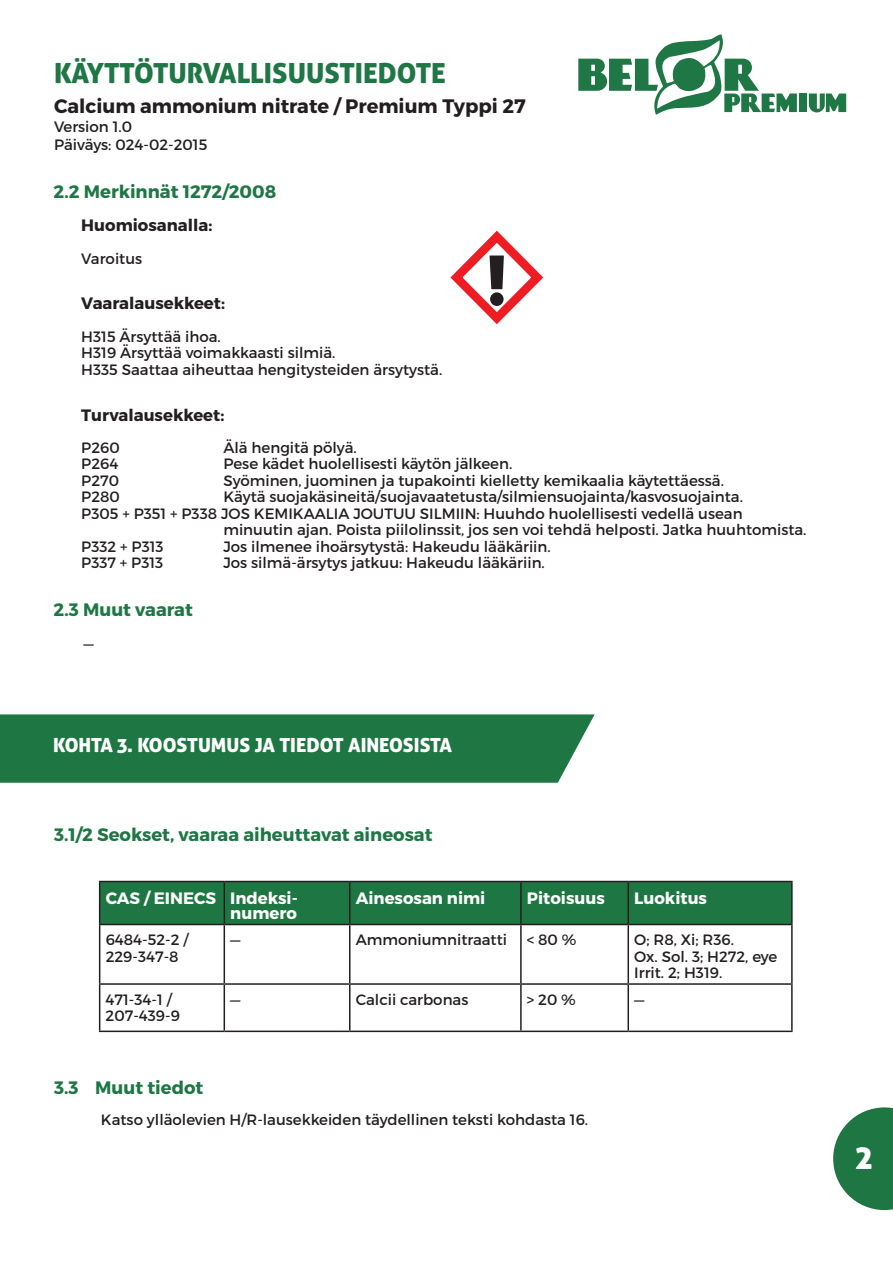
<style>
.page{position:relative;width:893px;height:1263px;background:#fff}
.page>*{position:absolute;margin:0;border:0;box-sizing:border-box;transform-origin:0 0}
.t1{font:33px "Aller Display";color:#fff}
.t2{font:27.75px "Aller Display";color:#1e7744}
.t3{font:700 19.5px "Montserrat";color:#231f20}
.t4{font:19.5px "Aller Display";color:#fff}
.t5{font:700 18px "Montserrat";color:#1e7744}
.t6{font:700 16.5px/15px "Montserrat";color:#fff;text-align:right}
.t7{font:700 16.5px "Montserrat";color:#231f20}
.t8{font:15px/16.5px "Montserrat";color:#231f20}
</style>
<div class="page">
<svg style="left:833px;top:1107px;width:60px;height:103px"></svg>
<svg style="left:809px;top:94px;width:37px;height:18px"></svg>
<div style="left:799px;top:93px;width:8px;height:19px;background:#1e7744"></div>
<svg style="left:578px;top:34px;width:219px;height:81px"></svg>
<svg style="left:450px;top:230px;width:94px;height:95px"></svg>
<div style="left:0;top:714px;width:595px;height:69px;background:#1e7742"></div>
<div style="left:100px;top:882px;width:691px;height:42px;background:#1e7742"></div>
<hr style="left:224px;top:882px;width:1px;height:42px;background:#231f20">
<hr style="left:349px;top:882px;width:1px;height:42px;background:#231f20">
<hr style="left:520px;top:882px;width:2px;height:42px;background:#231f20">
<hr style="left:627px;top:882px;width:2px;height:42px;background:#231f20">
<hr style="left:99px;top:925px;width:1px;height:58px;background:#231f20">
<hr style="left:224px;top:925px;width:1px;height:58px;background:#231f20">
<hr style="left:349px;top:925px;width:1px;height:58px;background:#231f20">
<hr style="left:520px;top:925px;width:2px;height:58px;background:#231f20">
<hr style="left:627px;top:925px;width:2px;height:58px;background:#231f20">
<hr style="left:791px;top:925px;width:2px;height:58px;background:#231f20">
<hr style="left:99px;top:983px;width:125px;height:2px;background:#231f20">
<hr style="left:99px;top:985px;width:1px;height:45px;background:#231f20">
<hr style="left:224px;top:983px;width:126px;height:2px;background:#231f20">
<hr style="left:224px;top:985px;width:1px;height:45px;background:#231f20">
<hr style="left:350px;top:983px;width:171px;height:2px;background:#231f20">
<hr style="left:349px;top:985px;width:1px;height:45px;background:#231f20">
<hr style="left:521px;top:983px;width:107px;height:2px;background:#231f20">
<hr style="left:520px;top:985px;width:2px;height:45px;background:#231f20">
<hr style="left:628px;top:983px;width:165px;height:2px;background:#231f20">
<hr style="left:627px;top:985px;width:2px;height:45px;background:#231f20">
<hr style="left:791px;top:985px;width:2px;height:45px;background:#231f20">
<hr style="left:99px;top:1030px;width:125px;height:2px;background:#231f20">
<hr style="left:224px;top:1030px;width:126px;height:2px;background:#231f20">
<hr style="left:350px;top:1030px;width:171px;height:2px;background:#231f20">
<hr style="left:521px;top:1030px;width:107px;height:2px;background:#231f20">
<hr style="left:628px;top:1030px;width:165px;height:2px;background:#231f20">
<hr style="left:99px;top:881px;width:125px;height:1px;background:#231f20">
<hr style="left:99px;top:882px;width:1px;height:42px;background:#231f20">
<hr style="left:224px;top:881px;width:126px;height:1px;background:#231f20">
<hr style="left:350px;top:881px;width:171px;height:1px;background:#231f20">
<hr style="left:521px;top:881px;width:107px;height:1px;background:#231f20">
<hr style="left:628px;top:881px;width:165px;height:1px;background:#231f20">
<hr style="left:791px;top:882px;width:2px;height:42px;background:#231f20">
<hr style="left:99px;top:924px;width:125px;height:1px;background:#231f20">
<hr style="left:224px;top:924px;width:126px;height:1px;background:#231f20">
<hr style="left:350px;top:924px;width:171px;height:1px;background:#231f20">
<hr style="left:521px;top:924px;width:107px;height:1px;background:#231f20">
<hr style="left:628px;top:924px;width:165px;height:1px;background:#231f20">
<h2 class="t2" style="left:54px;top:56px;width:393px">KÄYTTÖTURVALLISUUSTIEDOTE</h2>
<h3 class="t3" style="left:54px;top:94px;width:473px">Calcium ammonium nitrate / Premium Typpi 27</h3>
<p class="t8" style="left:54px;top:118px;width:155px;line-height:18px">Version 1.0<br>Päiväys: 024-02-2015</p>
<p class="t5" style="left:54px;top:180px;width:224px">2.2 Merkinnät 1272/2008</p>
<p class="t7" style="left:81px;top:215px;width:132px">Huomiosanalla:</p>
<p class="t8" style="left:81px;top:250px;width:62px">Varoitus</p>
<p class="t7" style="left:81px;top:293px;width:145px">Vaaralausekkeet:</p>
<p class="t8" style="left:81px;top:328px;width:363px">H315 Ärsyttää ihoa.<br>H319 Ärsyttää voimakkaasti silmiä.<br>H335 Saattaa aiheuttaa hengitysteiden ärsytystä.</p>
<p class="t7" style="left:81px;top:405px;width:145px">Turvalausekkeet:</p>
<p class="t8" style="left:81px;top:439px;width:40px">P260</p>
<p class="t8" style="left:223px;top:439px;width:135px">Älä hengitä pölyä.</p>
<p class="t8" style="left:81px;top:455px;width:39px">P264</p>
<p class="t8" style="left:223px;top:455px;width:290px">Pese kädet huolellisesti käytön jälkeen.</p>
<p class="t8" style="left:81px;top:472px;width:39px">P270</p>
<p class="t8" style="left:223px;top:472px;width:502px">Syöminen, juominen ja tupakointi kielletty kemikaalia käytettäessä.</p>
<p class="t8" style="left:81px;top:488px;width:40px">P280</p>
<p class="t8" style="left:223px;top:488px;width:521px">Käytä suojakäsineitä/suojavaatetusta/silmiensuojainta/kasvosuojainta.</p>
<p class="t8" style="left:81px;top:505px;width:663px">P305 + P351 + P338 JOS KEMIKAALIA JOUTUU SILMIIN: Huuhdo huolellisesti vedellä usean</p>
<p class="t8" style="left:223px;top:521px;width:585px">minuutin ajan. Poista piilolinssit, jos sen voi tehdä helposti. Jatka huuhtomista.</p>
<p class="t8" style="left:81px;top:538px;width:84px">P332 + P313</p>
<p class="t8" style="left:223px;top:538px;width:329px">Jos ilmenee ihoärsytystä: Hakeudu lääkäriin.</p>
<p class="t8" style="left:81px;top:554px;width:84px">P337 + P313</p>
<p class="t8" style="left:223px;top:554px;width:323px">Jos silmä-ärsytys jatkuu: Hakeudu lääkäriin.</p>
<p class="t5" style="left:54px;top:599px;width:141px">2.3 Muut vaarat</p>
<p class="t8" style="left:83px;top:635px;width:12px">—</p>
<h3 class="t4" style="left:53px;top:733px;width:400px">KOHTA 3. KOOSTUMUS JA TIEDOT AINEOSISTA</h3>
<p class="t5" style="left:54px;top:823px;width:380px">3.1/2 Seokset, vaaraa aiheuttavat aineosat</p>
<p class="t6" style="left:106px;top:890px;width:194px">CAS / EINECS Indeksi&shy;numero</p>
<p class="t6" style="left:356px;top:890px;width:131px">Ainesosan nimi</p>
<p class="t6" style="left:527px;top:890px;width:79px">Pitoisuus</p>
<p class="t6" style="left:634px;top:890px;width:74px">Luokitus</p>
<p class="t8" style="left:106px;top:931px;width:84px">6484-52-2 /<br>229-347-8</p>
<p class="t8" style="left:230px;top:931px;width:12px">—</p>
<p class="t8" style="left:356px;top:931px;width:153px">Ammoniumnitraatti</p>
<p class="t8" style="left:527px;top:931px;width:51px">&lt; 80 %</p>
<p class="t8" style="left:634px;top:931px;width:145px">O; R8, Xi; R36.<br>Ox. Sol. 3; H272, eye<br>Irrit. 2; H319.</p>
<p class="t8" style="left:106px;top:991px;width:76px">471-34-1 /<br>207-439-9</p>
<p class="t8" style="left:230px;top:991px;width:12px">—</p>
<p class="t8" style="left:356px;top:991px;width:114px">Calcii carbonas</p>
<p class="t8" style="left:527px;top:991px;width:50px">&gt; 20 %</p>
<p class="t8" style="left:634px;top:991px;width:12px">—</p>
<p class="t5" style="left:54px;top:1076px;width:151px">3.3 Muut tiedot</p>
<p class="t8" style="left:101px;top:1112px;width:489px">Katso ylläolevien H/R-lausekkeiden täydellinen teksti kohdasta 16.</p>
<h1 class="t1" style="left:856px;top:1136px;width:19px">2</h1>
</div>
